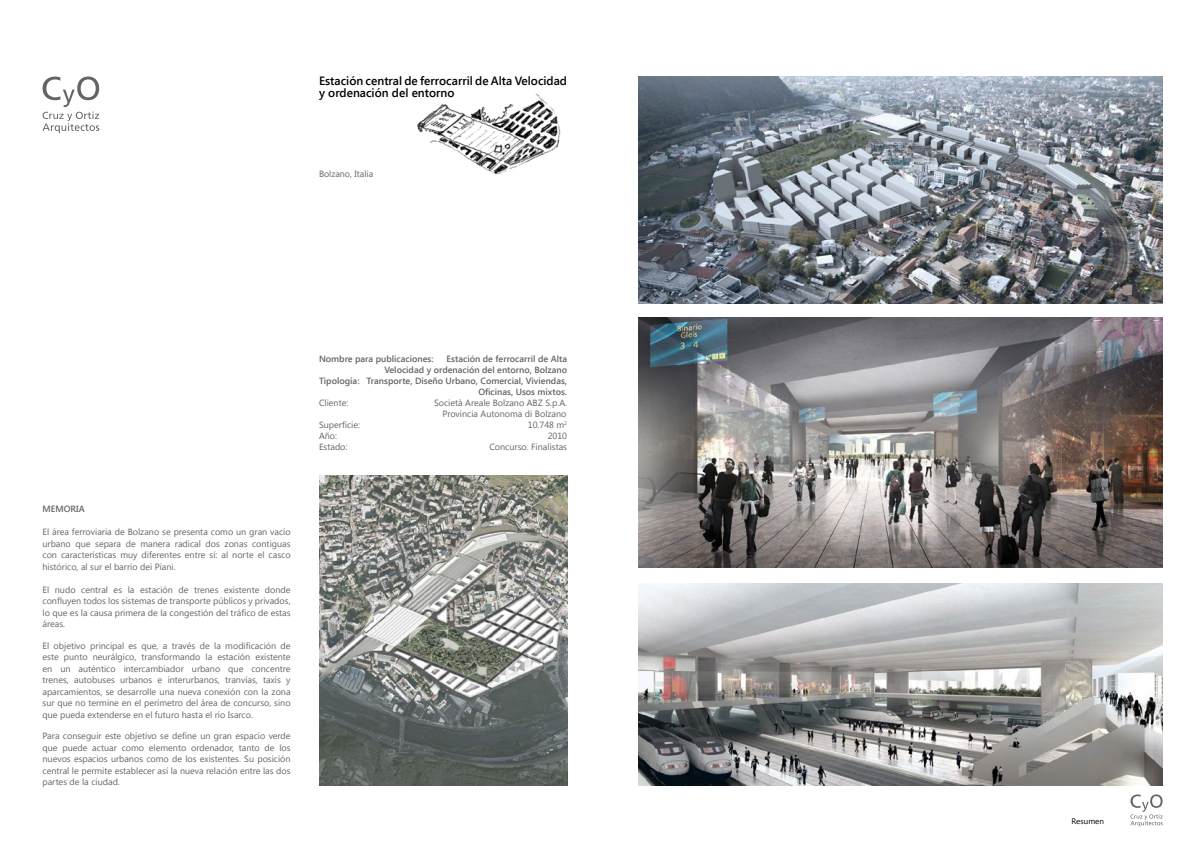
<style>
.page{position:relative;width:1191px;height:842px;background:#fff}
.page>*{position:absolute;margin:0;border:0;box-sizing:border-box;transform-origin:0 0}
.t1{font:600 12px/12px "Segoe UI";color:#000}
.t2{font:9px/11.5px "Segoe UI";color:#646464;text-align:justify}
.t3{font:600 9px/11px "Segoe UI";color:#646464;text-align:right}
.t4{font:8px "Segoe UI";color:#000}
</style>
<div class="page">
<img style="left:319px;top:476px;width:248px;height:309px">
<img style="left:638px;top:77px;width:524px;height:226px">
<img style="left:638px;top:583px;width:524px;height:202px">
<img style="left:638px;top:317px;width:524px;height:250px">
<img style="left:417px;top:93px;width:144px;height:82px">
<svg style="left:43px;top:77px;width:56px;height:56px"></svg>
<svg style="left:1130px;top:794px;width:32px;height:32px"></svg>
<h1 class="t1" style="left:319px;top:74px;width:249px">Estación central de ferrocarril de Alta Velocidad y ordenación del entorno</h1>
<p class="t2" style="left:319px;top:167px;width:56px">Bolzano, Italia</p>
<p class="t3" style="left:43px;top:503px;width:44px">MEMORIA</p>
<p class="t2" style="left:43px;top:526px;width:250px">El área ferroviaria de Bolzano se presenta como un gran vacío urbano que separa de manera radical dos zonas contiguas con características muy diferentes entre sí: al norte el casco histórico, al sur el barrio dei Piani.</p>
<p class="t2" style="left:43px;top:583px;width:250px">El nudo central es la estación de trenes existente donde confluyen todos los sistemas de transporte públicos y privados, lo que es la causa primera de la congestión del tráfico de estas áreas.</p>
<p class="t2" style="left:43px;top:639px;width:250px">El objetivo principal es que, a través de la modificación de este punto neurálgico, transformando la estación existente en un auténtico intercambiador urbano que concentre trenes, autobuses urbanos e interurbanos, tranvías, taxis y aparcamientos, se desarrolle una nueva conexión con la zona sur que no termine en el perímetro del área de concurso, sino que pueda extenderse en el futuro hasta el río Isarco.</p>
<p class="t2" style="left:43px;top:730px;width:250px">Para conseguir este objetivo se define un gran espacio verde que puede actuar como elemento ordenador, tanto de los nuevos espacios urbanos como de los existentes. Su posición central le permite establecer así la nueva relación entre las dos partes de la ciudad.</p>
<p class="t3" style="left:319px;top:353px;width:250px">Estación de ferrocarril de Alta<br>Velocidad y ordenación del entorno, Bolzano<br>Tipología: Transporte, Diseño Urbano, Comercial, Viviendas, Oficinas, Usos mixtos.</p>
<p class="t2" style="left:319px;top:396px;width:31px">Cliente:</p>
<p class="t2" style="left:434px;top:397px;width:135px;line-height:11px;text-align:right">Società Areale Bolzano ABZ S.p.A.<br>Provincia Autonoma di Bolzano</p>
<p class="t2" style="left:319px;top:419px;width:42px">Superficie:</p>
<p class="t2" style="left:528px;top:419px;width:41px">10.748 m<sup>2</sup></p>
<p class="t2" style="left:319px;top:430px;width:20px">Año:</p>
<p class="t2" style="left:548px;top:430px;width:21px">2010</p>
<p class="t2" style="left:319px;top:441px;width:30px">Estado:</p>
<p class="t2" style="left:489px;top:441px;width:79px">Concurso. Finalistas</p>
<p class="t3" style="left:319px;top:353px;width:116px">Nombre para publicaciones:</p>
<p class="t4" style="left:1071px;top:816px;width:34px">Resumen</p>
</div>
